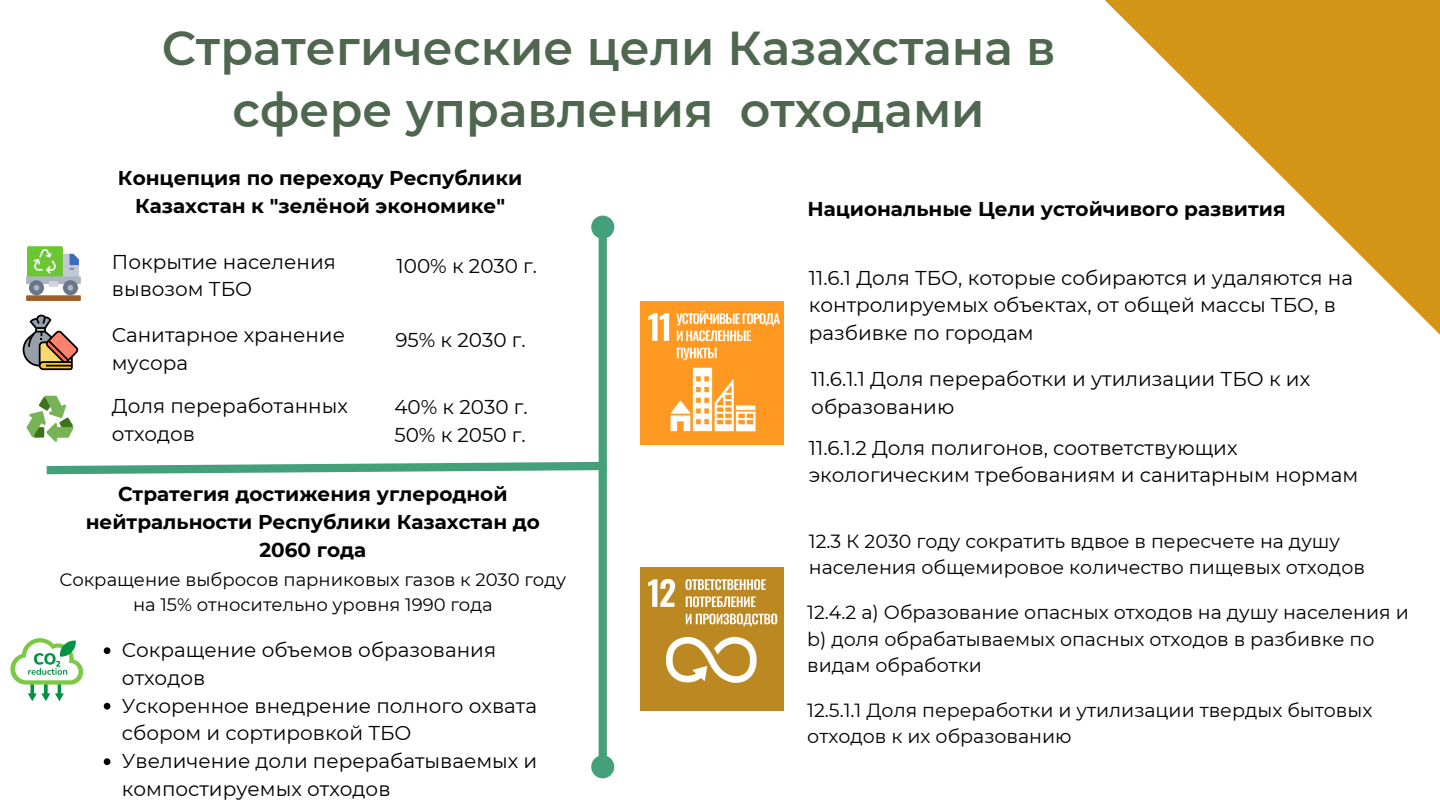
<style>
.page{position:relative;width:1440px;height:810px;background:#fff}
.page>*{position:absolute;margin:0;border:0;box-sizing:border-box;transform-origin:0 0}
.t1{font:600 47.5px/61.5px "Montserrat";color:#4f674f;text-align:center}
.t2{font:20px/27.8px "Montserrat";color:#000}
.t3{font:700 20px/27.8px "Montserrat";color:#000;text-align:center}
.t4{font:19px/26.2px "Montserrat";color:#000}
.t5{font:18px/24.8px "Montserrat";color:#000;text-align:center}
</style>
<div class="page">
<div style="left:26px;top:276px;width:55px;height:8px;background:#adb5c3"></div>
<div style="left:29px;top:280px;width:15px;height:15px;background:#6b7588;border-radius:50%"></div>
<div style="left:63px;top:280px;width:15px;height:15px;background:#6b7588;border-radius:50%"></div>
<div style="left:49px;top:281px;width:9px;height:6px;background:#ced5dc"></div>
<div style="left:26px;top:295px;width:55px;height:6px;background:#9f5e29"></div>
<svg style="left:34px;top:285px;width:5px;height:6px"></svg>
<svg style="left:68px;top:285px;width:5px;height:6px"></svg>
<svg style="left:27px;top:246px;width:52px;height:31px;background:#90c978"></svg>
<svg style="left:23px;top:315px;width:55px;height:55px"></svg>
<svg style="left:27px;top:395px;width:47px;height:47px"></svg>
<img style="left:641px;top:301px;width:143px;height:143px">
<img style="left:641px;top:567px;width:143px;height:144px">
<div style="left:599px;top:227px;width:8px;height:544px;background:#449f7b"></div>
<div style="left:591px;top:216px;width:23px;height:23px;background:#449f7b;border-radius:50%"></div>
<svg style="left:1105px;top:0;width:335px;height:335px"></svg>
<div style="left:591px;top:755px;width:23px;height:23px;background:#449f7b;border-radius:50%"></div>
<svg style="left:46px;top:458px;width:561px;height:20px"></svg>
<svg style="left:10px;top:638px;width:73px;height:63px"></svg>
<svg style="left:104px;top:647px;width:6px;height:7px"></svg>
<svg style="left:104px;top:703px;width:6px;height:7px"></svg>
<svg style="left:104px;top:758px;width:6px;height:7px"></svg>
<h2 class="t1" style="left:162px;top:18px;width:895px">Стратегические цели Казахстана в сфере управления отходами</h2>
<p class="t3" style="left:118px;top:164px;width:406px">Концепция по переходу Республики<br>Казахстан к "зелёной экономике"</p>
<h2 class="t3" style="left:807px;top:195px;width:480px">Национальные Цели устойчивого развития</h2>
<p class="t2" style="left:112px;top:248px;width:226px">Покрытие населения вывозом ТБО</p>
<p class="t2" style="left:397px;top:252px;width:142px">100% к 2030 г.</p>
<p class="t2" style="left:112px;top:321px;width:235px">Санитарное хранение мусора</p>
<p class="t2" style="left:112px;top:392px;width:238px">Доля переработанных отходов</p>
<p class="t2" style="left:395px;top:326px;width:132px">95% к 2030 г.</p>
<p class="t2" style="left:394px;top:393px;width:135px">40% к 2030 г.</p>
<p class="t2" style="left:394px;top:421px;width:133px">50% к 2050 г.</p>
<p class="t3" style="left:86px;top:480px;width:456px">Стратегия достижения углеродной нейтральности Республики Казахстан до<br>2060 года</p>
<p class="t5" style="left:59px;top:567px;width:508px">Сокращение выбросов парниковых газов к 2030 году на 15% относительно уровня 1990 года</p>
<p class="t2" style="left:122px;top:636px;width:376px">Сокращение объемов образования отходов</p>
<p class="t2" style="left:122px;top:692px;width:417px">Ускоренное внедрение полного охвата сбором и сортировкой ТБО</p>
<p class="t2" style="left:122px;top:747px;width:417px">Увеличение доли перерабатываемых и компостируемых отходов</p>
<p class="t2" style="left:809px;top:264px;width:546px">11.6.1 Доля ТБО, которые собираются и удаляются на контролируемых объектах, от общей массы ТБО, в разбивке по городам</p>
<p class="t2" style="left:811px;top:365px;width:500px">11.6.1.1 Доля переработки и утилизации ТБО к их образованию</p>
<p class="t2" style="left:809px;top:434px;width:551px">11.6.1.2 Доля полигонов, соответствующих экологическим требованиям и санитарным нормам</p>
<p class="t4" style="left:809px;top:528px;width:558px">12.3 К 2030 году сократить вдвое в пересчете на душу населения общемировое количество пищевых отходов</p>
<p class="t4" style="left:807px;top:599px;width:603px">12.4.2 a) Образование опасных отходов на душу населения и b) доля обрабатываемых опасных отходов в разбивке по видам обработки</p>
<p class="t4" style="left:807px;top:697px;width:567px">12.5.1.1 Доля переработки и утилизации твердых бытовых отходов к их образованию</p>
</div>
